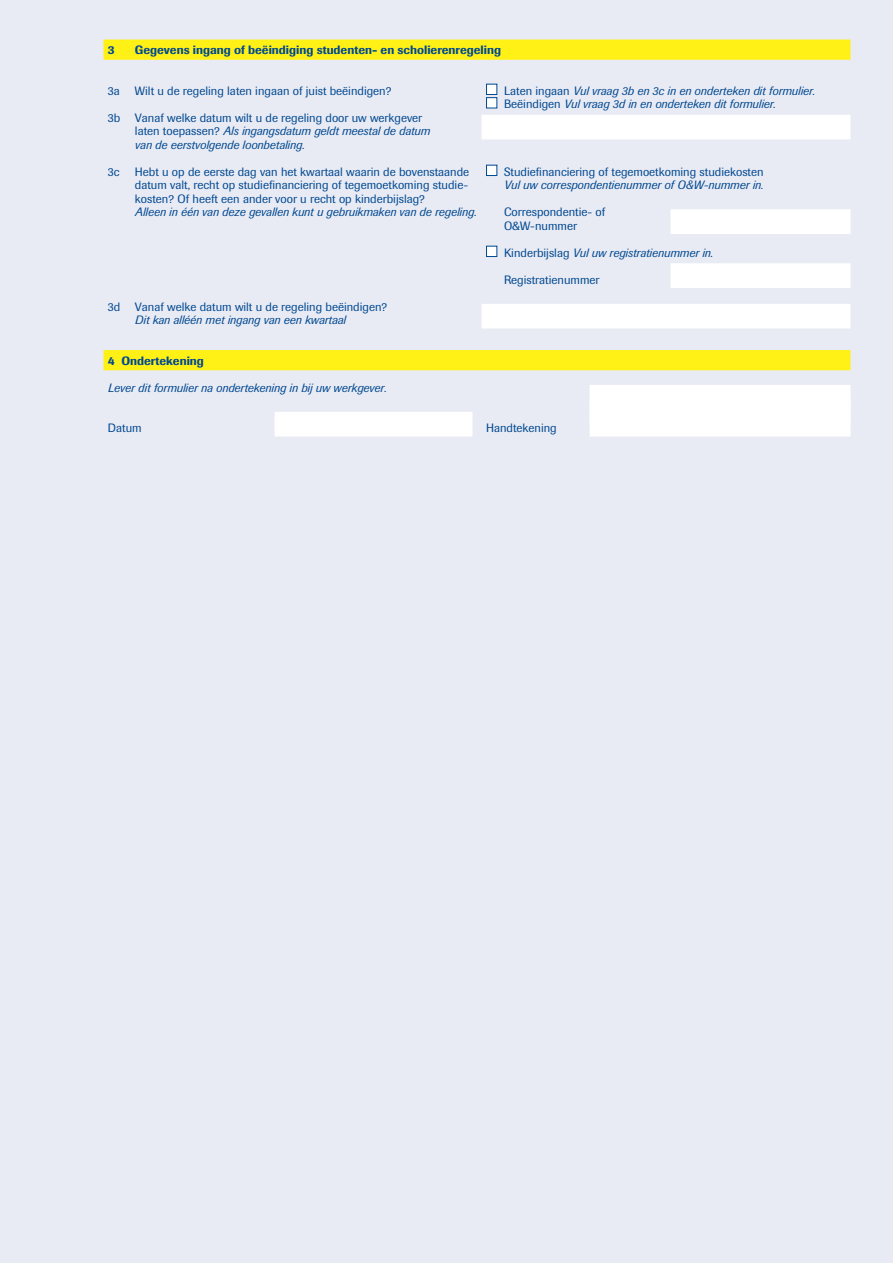
<style>
.page{position:relative;width:893px;height:1263px;background:#e8eaf4}
.page>*{position:absolute;margin:0;border:0;box-sizing:border-box;transform-origin:0 0}
.t1{font:italic 12px/13.5px "Imago";color:#014990}
.t2{font:12px/13.5px "Imago";color:#014990}
.t3{font:500 12px "Imago";color:#014990}
.s1{color:#fff}
.s2{font-style:normal}
</style>
<div class="page">
<div style="left:104px;top:40px;width:746px;height:20px;background:#fff116"></div>
<div style="left:104px;top:350px;width:746px;height:20px;background:#fff116"></div>
<div style="left:481px;top:115px;width:369px;height:25px;background:#fff"></div>
<div style="left:481px;top:304px;width:369px;height:24px;background:#fff"></div>
<div style="left:670px;top:209px;width:180px;height:25px;background:#fff"></div>
<div style="left:670px;top:263px;width:180px;height:25px;background:#fff"></div>
<div style="left:590px;top:398px;width:260px;height:25px;background:#fff"></div>
<div style="left:590px;top:412px;width:260px;height:24px;background:#fff"></div>
<div style="left:274px;top:412px;width:198px;height:24px;background:#fff"></div>
<div style="left:590px;top:385px;width:260px;height:25px;background:#fff"></div>
<p class="t3" style="left:108px;top:46px;width:8px">3</p>
<p class="t3" style="left:135px;top:46px;width:368px">Gegevens ingang of beëindiging studenten- en scholierenregeling</p>
<p class="t2" style="left:108px;top:85px;width:13px">3a</p>
<p class="t2" style="left:135px;top:85px;width:258px">Wilt u de regeling laten ingaan of juist beëindigen?</p>
<p class="t1" style="left:486px;top:85px;width:331px"><span class="s1">■</span> <span class="s2">Laten ingaan</span> Vul vraag 3b en 3c in en onderteken dit formulier.</p>
<p class="t1" style="left:486px;top:98px;width:291px"><span class="s1">■</span> <span class="s2">Beëindigen</span> Vul vraag 3d in en onderteken dit formulier.</p>
<p class="t1" style="left:135px;top:112px;width:297px;text-indent:-27px"><span class="s2">3b Vanaf welke datum wilt u de regeling door uw werkgever laten toepassen?</span> Als ingangsdatum geldt meestal de datum van de eerstvolgende loonbetaling.</p>
<p class="t2" style="left:108px;top:166px;width:13px">3c</p>
<p class="t2" style="left:135px;top:166px;width:630px">Hebt u op de eerste dag van het kwartaal waarin de bovenstaande <span class="s1">■</span> Studiefinanciering of tegemoetkoming studiekosten datum valt, recht op studiefinanciering of tegemoetkoming studie-</p>
<p class="t1" style="left:504px;top:179px;width:261px">Vul uw correspondentienummer of O&amp;W-nummer in.</p>
<p class="t2" style="left:135px;top:193px;width:292px">kosten? Of heeft een ander voor u recht op kinderbijslag?</p>
<p class="t1" style="left:135px;top:206px;width:343px">Alleen in één van deze gevallen kunt u gebruikmaken van de regeling.</p>
<p class="t2" style="left:504px;top:206px;width:103px">Correspondentie- of<br>O&amp;W-nummer</p>
<p class="t1" style="left:486px;top:247px;width:229px"><span class="s1">■</span> <span class="s2">Kinderbijslag</span> Vul uw registratienummer in.</p>
<p class="t2" style="left:504px;top:274px;width:97px">Registratienummer</p>
<p class="t2" style="left:108px;top:301px;width:281px">3d Vanaf welke datum wilt u de regeling beëindigen?</p>
<p class="t1" style="left:135px;top:314px;width:212px">Dit kan alléén met ingang van een kwartaal</p>
<p class="t3" style="left:108px;top:356px;width:97px">4 Ondertekening</p>
<p class="t1" style="left:108px;top:382px;width:280px">Lever dit formulier na ondertekening in bij uw werkgever.</p>
<p class="t2" style="left:108px;top:422px;width:35px">Datum</p>
<p class="t2" style="left:486px;top:422px;width:72px">Handtekening</p>
</div>
